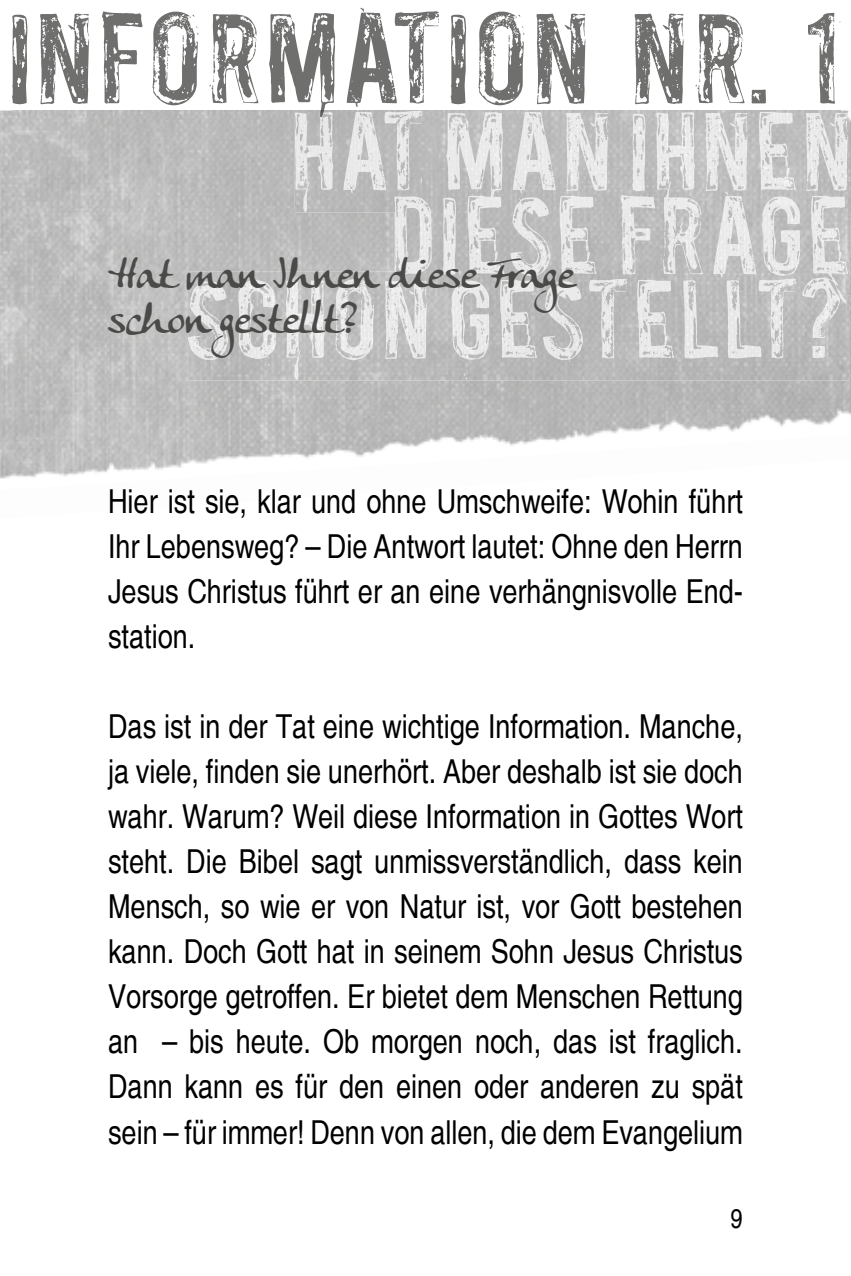
<style>
.page{position:relative;width:851px;height:1276px;background:#fff}
.page>*{position:absolute;margin:0;border:0;box-sizing:border-box;transform-origin:0 0}
.t1{font:111px "Palsu";letter-spacing:.04em;color:#6f6f6e}
.t2{font:42px "Anke Calligraphic FG";color:#4a4a49}
.t3{font:condensed 33px/45px "Helvetica";color:#000;text-align:justify}
.t4{font:condensed 27px "Helvetica";color:#000}
</style>
<div class="page">
<img style="left:745px;top:111px;width:105px;height:316px">
<img style="left:106px;top:301px;width:639px;height:171px">
<img style="left:0;top:205px;width:394px;height:96px">
<img style="left:0;top:111px;width:295px;height:94px">
<img style="left:0;top:300px;width:106px;height:179px">
<img style="left:295px;top:111px;width:552px;height:101px">
<img style="left:394px;top:178px;width:456px;height:118px">
<img style="left:394px;top:178px;width:453px;height:34px">
<img style="left:188px;top:271px;width:658px;height:109px">
<img style="left:394px;top:271px;width:452px;height:25px">
<img style="left:12px;top:111px;width:283px;height:6px">
<svg style="left:295px;top:107px;width:545px;height:4px"></svg>
<img style="left:295px;top:111px;width:545px;height:6px">
<h1 class="t1" style="left:9px;top:-14px;width:836px">information nr. 1</h1>
<p class="t2" style="left:108px;top:249px;width:466px">Hat man Ihnen diese Frage</p>
<p class="t2" style="left:108px;top:294px;width:251px">schon gestellt?</p>
<p class="t3" style="left:108px;top:479px;width:636px">Hier ist sie, klar und ohne Umschweife: Wohin führt Ihr Lebensweg? – Die Antwort lautet: Ohne den Herrn Jesus Christus führt er an eine verhängnisvolle End&shy;station.</p>
<p class="t3" style="left:108px;top:704px;width:636px">Das ist in der Tat eine wichtige Information. Manche, ja viele, finden sie unerhört. Aber deshalb ist sie doch wahr. Warum? Weil diese Information in Gottes Wort steht. Die Bibel sagt unmissverständlich, dass kein Mensch, so wie er von Natur ist, vor Gott bestehen kann. Doch Gott hat in seinem Sohn Jesus Christus Vorsorge getroffen. Er bietet dem Menschen Rettung an – bis heute. Ob morgen noch, das ist fraglich.<br>Dann kann es für den einen oder anderen zu spät sein – für immer! Denn von allen, die dem Evangelium</p>
<p class="t4" style="left:730px;top:1202px;width:14px">9</p>
</div>
